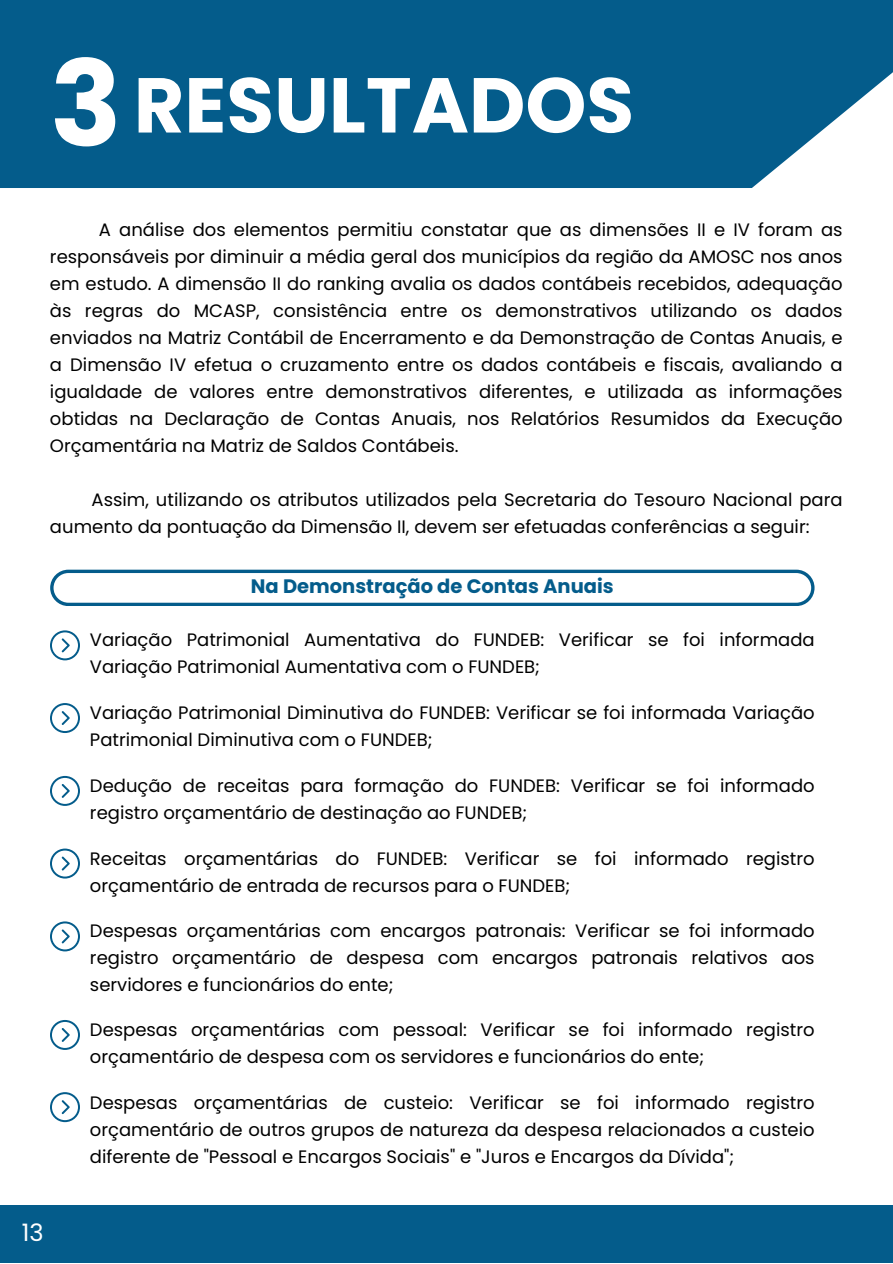
<style>
.page{position:relative;width:893px;height:1264px;background:#fff}
.page>*{position:absolute;margin:0;border:0;box-sizing:border-box;transform-origin:0 0}
.t1{font:700 118.65px "Poppins";color:#fff}
.t2{font:700 77.55px "Poppins";color:#fff}
.t3{font:24px "Poppins";color:#fff}
.t4{font:700 19.5px "Poppins";color:#045c8b}
.t5{font:18px/27px "Poppins";color:#000}
</style>
<div class="page">
<div style="left:0;top:0;width:892px;height:188px;background:#045c8b"></div>
<div style="left:0;top:1205px;width:892px;height:57px;background:#045c8b"></div>
<svg style="left:50px;top:630px;width:30px;height:30px"></svg>
<svg style="left:50px;top:703px;width:30px;height:30px"></svg>
<svg style="left:50px;top:776px;width:30px;height:30px"></svg>
<svg style="left:50px;top:848px;width:30px;height:30px"></svg>
<svg style="left:50px;top:921px;width:30px;height:30px"></svg>
<svg style="left:50px;top:1020px;width:30px;height:29px"></svg>
<svg style="left:50px;top:1092px;width:30px;height:30px"></svg>
<svg style="left:50px;top:569px;width:764px;height:36px"></svg>
<p class="t1" style="left:50px;top:21px;width:73px">3</p>
<p class="t2" style="left:134px;top:51px;width:502px">RESULTADOS</p>
<p class="t5" style="left:50px;top:216px;width:794px;text-align:justify;text-indent:49px">A análise dos elementos permitiu constatar que as dimensões II e IV foram as responsáveis por diminuir a média geral dos municípios da região da AMOSC nos anos em estudo. A dimensão II do ranking avalia os dados contábeis recebidos, adequação às regras do MCASP, consistência entre os demonstrativos utilizando os dados enviados na Matriz Contábil de Encerramento e da Demonstração de Contas Anuais, e a Dimensão IV efetua o cruzamento entre os dados contábeis e fiscais, avaliando a igualdade de valores entre demonstrativos diferentes, e utilizada as informações obtidas na Declaração de Contas Anuais, nos Relatórios Resumidos da Execução Orçamentária na Matriz de Saldos Contábeis.</p>
<p class="t5" style="left:50px;top:486px;width:794px;text-indent:42px">Assim, utilizando os atributos utilizados pela Secretaria do Tesouro Nacional para aumento da pontuação da Dimensão II, devem ser efetuadas conferências a seguir:</p>
<p class="t4" style="left:251px;top:572px;width:364px">Na Demonstração de Contas Anuais</p>
<p class="t5" style="left:90px;top:626px;width:726px">Variação Patrimonial Aumentativa do FUNDEB: Verificar se foi informada<br>Variação Patrimonial Aumentativa com o FUNDEB;</p>
<p class="t5" style="left:90px;top:699px;width:726px">Variação Patrimonial Diminutiva do FUNDEB: Verificar se foi informada Variação<br>Patrimonial Diminutiva com o FUNDEB;</p>
<p class="t5" style="left:90px;top:771px;width:726px">Dedução de receitas para formação do FUNDEB: Verificar se foi informado registro orçamentário de destinação ao FUNDEB;</p>
<p class="t5" style="left:90px;top:845px;width:726px">Receitas orçamentárias do FUNDEB: Verificar se foi informado registro orçamentário de entrada de recursos para o FUNDEB;</p>
<p class="t5" style="left:90px;top:917px;width:726px;text-align:justify">Despesas orçamentárias com encargos patronais: Verificar se foi informado registro orçamentário de despesa com encargos patronais relativos aos servidores e funcionários do ente;</p>
<p class="t5" style="left:90px;top:1016px;width:726px">Despesas orçamentárias com pessoal: Verificar se foi informado registro orçamentário de despesa com os servidores e funcionários do ente;</p>
<p class="t5" style="left:90px;top:1088px;width:726px;text-align:justify">Despesas orçamentárias de custeio: Verificar se foi informado registro orçamentário de outros grupos de natureza da despesa relacionados a custeio diferente de "Pessoal e Encargos Sociais" e "Juros e Encargos da Dívida";</p>
<p class="t3" style="left:22px;top:1215px;width:23px">13</p>
</div>
